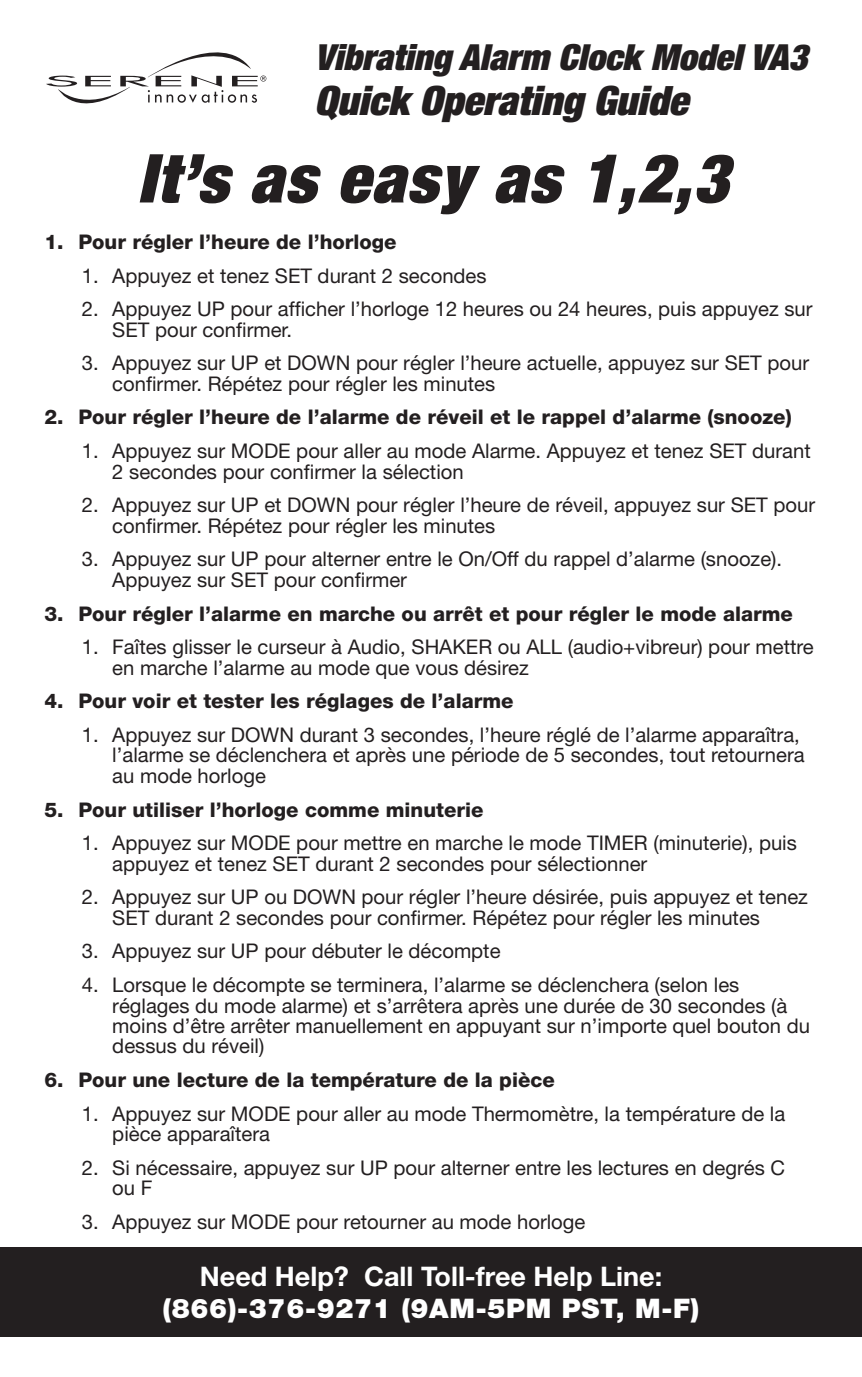
<style>
.page{position:relative;width:862px;height:1377px;background:#fff}
.page>*{position:absolute;margin:0;border:0;box-sizing:border-box;transform-origin:0 0}
.t1{font:italic 900 expanded 67.5px "Helvetica Neue";letter-spacing:.025em;color:#231f20}
.t2{font:italic 900 expanded 40.5px "Helvetica Neue";color:#231f20}
.t3{font:italic 900 expanded 36px "Helvetica Neue";color:#231f20}
.t4{font:700 27px "Helvetica Neue";color:#fff}
.t5{font:900 27px "Helvetica Neue";letter-spacing:.025em;color:#fff}
.t6{font:20.25px/20.2px "Helvetica Neue";color:#231f20}
.t7{font:800 20.25px "Helvetica Neue";color:#231f20}
</style>
<div class="page">
<div style="left:0;top:1247px;width:861px;height:89px;background:#231f20"></div>
<svg style="left:46px;top:52px;width:220px;height:52px"></svg>
<h3 class="t3" style="left:314px;top:34px;width:494px">Vibrating Alarm Clock Model VA3</h3>
<h2 class="t2" style="left:314px;top:75px;width:375px">Quick Operating Guide</h2>
<h1 class="t1" style="left:138px;top:135px;width:591px">It’s as easy as 1,2,3</h1>
<p class="t7" style="left:44px;top:229px;width:353px">1. Pour régler l’heure de l’horloge</p>
<p class="t6" style="left:82px;top:265px;width:406px">1. Appuyez et tenez SET durant 2 secondes</p>
<p class="t6" style="left:112px;top:299px;width:701px;text-indent:-30px">2. Appuyez UP pour afficher l’horloge 12 heures ou 24 heures, puis appuyez sur<br>SET pour confirmer.</p>
<p class="t6" style="left:112px;top:353px;width:698px;text-indent:-30px">3. Appuyez sur UP et DOWN pour régler l’heure actuelle, appuyez sur SET pour confirmer. Répétez pour régler les minutes</p>
<p class="t7" style="left:44px;top:405px;width:748px">2. Pour régler l’heure de l’alarme de réveil et le rappel d’alarme (snooze)</p>
<p class="t6" style="left:112px;top:441px;width:699px;text-indent:-30px">1. Appuyez sur MODE pour aller au mode Alarme. Appuyez et tenez SET durant<br>2 secondes pour confirmer la sélection</p>
<p class="t6" style="left:112px;top:495px;width:704px;text-indent:-30px">2. Appuyez sur UP et DOWN pour régler l’heure de réveil, appuyez sur SET pour confirmer. Répétez pour régler les minutes</p>
<p class="t6" style="left:112px;top:549px;width:671px;text-indent:-30px">3. Appuyez sur UP pour alterner entre le On/Off du rappel d’alarme (snooze).<br>Appuyez sur SET pour confirmer</p>
<p class="t7" style="left:44px;top:601px;width:749px">3. Pour régler l’alarme en marche ou arrêt et pour régler le mode alarme</p>
<p class="t6" style="left:112px;top:637px;width:702px;text-indent:-30px">1. Faîtes glisser le curseur à Audio, SHAKER ou ALL (audio+vibreur) pour mettre en marche l’alarme au mode que vous désirez</p>
<p class="t7" style="left:44px;top:689px;width:470px">4. Pour voir et tester les réglages de l’alarme</p>
<p class="t6" style="left:112px;top:725px;width:693px;text-indent:-30px">1. Appuyez sur DOWN durant 3 secondes, l’heure réglé de l’alarme apparaîtra, l’alarme se déclenchera et après une période de 5 secondes, tout retournera au mode horloge</p>
<p class="t7" style="left:44px;top:797px;width:440px">5. Pour utiliser l’horloge comme minuterie</p>
<p class="t6" style="left:112px;top:833px;width:685px;text-indent:-30px">1. Appuyez sur MODE pour mettre en marche le mode TIMER (minuterie), puis appuyez et tenez SET durant 2 secondes pour sélectionner</p>
<p class="t6" style="left:112px;top:887px;width:696px;text-indent:-30px">2. Appuyez sur UP ou DOWN pour régler l’heure désirée, puis appuyez et tenez<br>SET durant 2 secondes pour confirmer. Répétez pour régler les minutes</p>
<p class="t6" style="left:82px;top:941px;width:420px">3. Appuyez sur UP pour débuter le décompte</p>
<p class="t6" style="left:112px;top:975px;width:699px;text-indent:-30px">4. Lorsque le décompte se terminera, l’alarme se déclenchera (selon les réglages du mode alarme) et s’arrêtera après une durée de 30 secondes (à moins d’être arrêter manuellement en appuyant sur n’importe quel bouton du dessus du réveil)</p>
<p class="t7" style="left:44px;top:1068px;width:511px">6. Pour une lecture de la température de la pièce</p>
<p class="t6" style="left:112px;top:1103px;width:674px;text-indent:-30px">1. Appuyez sur MODE pour aller au mode Thermomètre, la température de la pièce apparaîtera</p>
<p class="t6" style="left:112px;top:1157px;width:674px;text-indent:-30px">2. Si nécessaire, appuyez sur UP pour alterner entre les lectures en degrés C ou F</p>
<p class="t6" style="left:82px;top:1211px;width:504px">3. Appuyez sur MODE pour retourner au mode horloge</p>
<h3 class="t4" style="left:200px;top:1259px;width:463px">Need Help? Call Toll-free Help Line:</h3>
<h3 class="t5" style="left:162px;top:1292px;width:538px">(866)-376-9271 (9AM-5PM PST, M-F)</h3>
</div>
